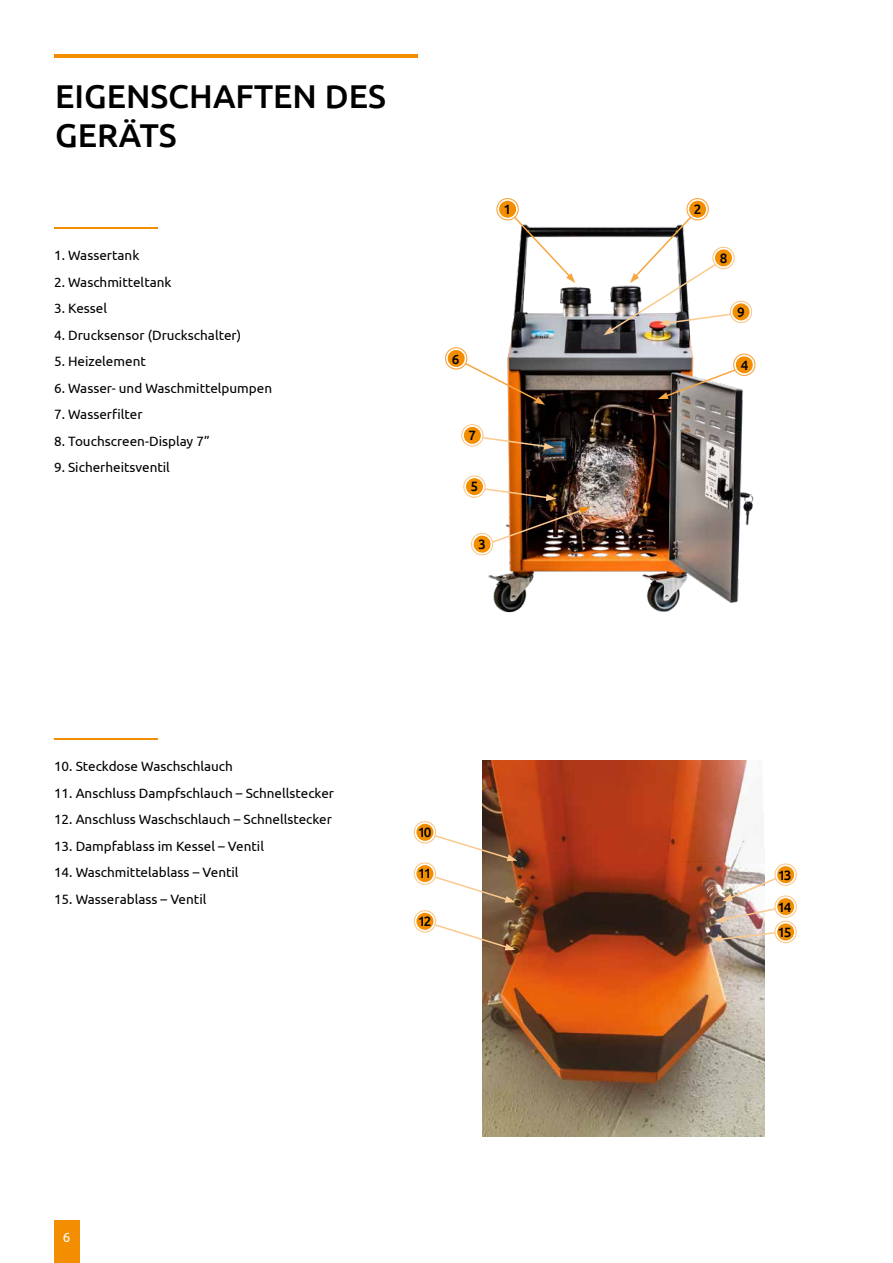
<style>
.page{position:relative;width:893px;height:1263px;background:#fff}
.page>*{position:absolute;margin:0;border:0;box-sizing:border-box;transform-origin:0 0}
.t1{font:500 33px/39px "Ubuntu";color:#000}
.t2{font:13.5px "Ubuntu";color:#000}
.t3{font:500 13.5px/25.3px "Ubuntu";letter-spacing:-.1em;color:#000}
.t4{font:13.5px "Ubuntu";color:#fff}
</style>
<div class="page">
<div style="left:54px;top:1220px;width:26px;height:43px;background:#f28e00"></div>
<img style="left:461px;top:198px;width:293px;height:415px">
<hr style="left:54px;top:227px;width:103px;height:1px;background:#f28e00">
<hr style="left:54px;top:738px;width:103px;height:2px;background:#f28e00">
<div style="left:499px;top:201px;width:17px;height:17px;background:#f28e00;border-radius:50%"></div>
<div style="left:689px;top:201px;width:17px;height:17px;background:#f28e00;border-radius:50%"></div>
<div style="left:496px;top:198px;width:23px;height:22px;border:1px solid #f7a641;border-radius:50%"></div>
<div style="left:686px;top:198px;width:23px;height:22px;border:1px solid #f7a641;border-radius:50%"></div>
<div style="left:730px;top:301px;width:22px;height:22px;border:1px solid #fbc98d;border-radius:50%"></div>
<div style="left:463px;top:475px;width:23px;height:23px;border:1px solid #fbc98d;border-radius:50%"></div>
<div style="left:461px;top:424px;width:23px;height:23px;border:1px solid #fbc98d;border-radius:50%"></div>
<div style="left:732px;top:303px;width:17px;height:17px;background:#f28e00;border-radius:50%"></div>
<div style="left:466px;top:478px;width:17px;height:17px;background:#f28e00;border-radius:50%"></div>
<div style="left:464px;top:427px;width:17px;height:17px;background:#f28e00;border-radius:50%"></div>
<svg style="left:512px;top:215px;width:63px;height:68px"></svg>
<svg style="left:445px;top:346px;width:100px;height:59px"></svg>
<svg style="left:658px;top:352px;width:98px;height:47px"></svg>
<img style="left:469px;top:507px;width:121px;height:49px">
<svg style="left:604px;top:215px;width:133px;height:120px"></svg>
<svg style="left:483px;top:487px;width:73px;height:14px"></svg>
<svg style="left:481px;top:436px;width:73px;height:14px"></svg>
<hr style="left:54px;top:54px;width:364px;height:3px;background:#f28e00">
<img style="left:482px;top:761px;width:282px;height:375px">
<div style="left:414px;top:821px;width:22px;height:22px;border:1px solid #fbc98d;border-radius:50%"></div>
<div style="left:416px;top:824px;width:17px;height:17px;background:#f28e00;border-radius:50%"></div>
<svg style="left:433px;top:834px;width:84px;height:27px"></svg>
<div style="left:414px;top:862px;width:22px;height:23px;border:1px solid #fbc98d;border-radius:50%"></div>
<div style="left:416px;top:865px;width:17px;height:17px;background:#f28e00;border-radius:50%"></div>
<svg style="left:433px;top:875px;width:82px;height:28px"></svg>
<div style="left:414px;top:910px;width:22px;height:22px;border:1px solid #fbc98d;border-radius:50%"></div>
<div style="left:416px;top:913px;width:17px;height:17px;background:#f28e00;border-radius:50%"></div>
<svg style="left:433px;top:923px;width:82px;height:27px"></svg>
<div style="left:777px;top:898px;width:17px;height:17px;background:#f28e00;border-radius:50%"></div>
<div style="left:774px;top:895px;width:23px;height:23px;border:1px solid #fbc98d;border-radius:50%"></div>
<svg style="left:715px;top:907px;width:62px;height:16px"></svg>
<div style="left:777px;top:923px;width:17px;height:17px;background:#f28e00;border-radius:50%"></div>
<div style="left:774px;top:921px;width:23px;height:22px;border:1px solid #fbc98d;border-radius:50%"></div>
<svg style="left:712px;top:931px;width:65px;height:11px"></svg>
<svg style="left:722px;top:863px;width:75px;height:38px"></svg>
<h1 class="t1" style="left:55px;top:75px;width:332px">EIGENSCHAFTEN DES<br>GERÄTS</h1>
<p class="t2" style="left:54px;top:247px;width:87px">1. Wassertank</p>
<p class="t2" style="left:54px;top:274px;width:119px">2. Waschmitteltank</p>
<p class="t2" style="left:54px;top:300px;width:55px">3. Kessel</p>
<p class="t2" style="left:54px;top:327px;width:189px">4. Drucksensor (Druckschalter)</p>
<p class="t2" style="left:54px;top:353px;width:93px">5. Heizelement</p>
<p class="t2" style="left:54px;top:380px;width:220px">6. Wasser- und Waschmittelpumpen</p>
<p class="t2" style="left:54px;top:406px;width:90px">7. Wasserfilter</p>
<p class="t2" style="left:54px;top:433px;width:157px">8. Touchscreen-Display 7”</p>
<p class="t2" style="left:54px;top:459px;width:117px">9. Sicherheitsventil</p>
<p class="t3" style="left:503px;top:196px;width:9px">1</p>
<p class="t3" style="left:452px;top:346px;width:9px">6</p>
<p class="t3" style="left:468px;top:422px;width:9px">7</p>
<p class="t3" style="left:471px;top:473px;width:9px">5</p>
<p class="t3" style="left:478px;top:531px;width:9px">3</p>
<p class="t2" style="left:54px;top:758px;width:180px">10. Steckdose Waschschlauch</p>
<p class="t2" style="left:54px;top:785px;width:282px">11. Anschluss Dampfschlauch – Schnellstecker</p>
<p class="t2" style="left:54px;top:811px;width:280px">12. Anschluss Waschschlauch – Schnellstecker</p>
<p class="t2" style="left:54px;top:838px;width:212px">13. Dampfablass im Kessel – Ventil</p>
<p class="t2" style="left:54px;top:864px;width:186px">14. Waschmittelablass – Ventil</p>
<p class="t2" style="left:54px;top:891px;width:154px">15. Wasserablass – Ventil</p>
<p class="t3" style="left:418px;top:819px;width:15px">10</p>
<p class="t3" style="left:418px;top:860px;width:15px">11</p>
<p class="t3" style="left:418px;top:908px;width:15px">12</p>
<p class="t4" style="left:63px;top:1229px;width:9px">6</p>
<p class="t3" style="left:694px;top:196px;width:9px">2</p>
<p class="t3" style="left:720px;top:245px;width:9px">8</p>
<p class="t3" style="left:737px;top:299px;width:9px">9</p>
<p class="t3" style="left:741px;top:352px;width:9px">4</p>
<p class="t3" style="left:778px;top:862px;width:15px">13</p>
<p class="t3" style="left:778px;top:894px;width:15px">14<br>15</p>
</div>
